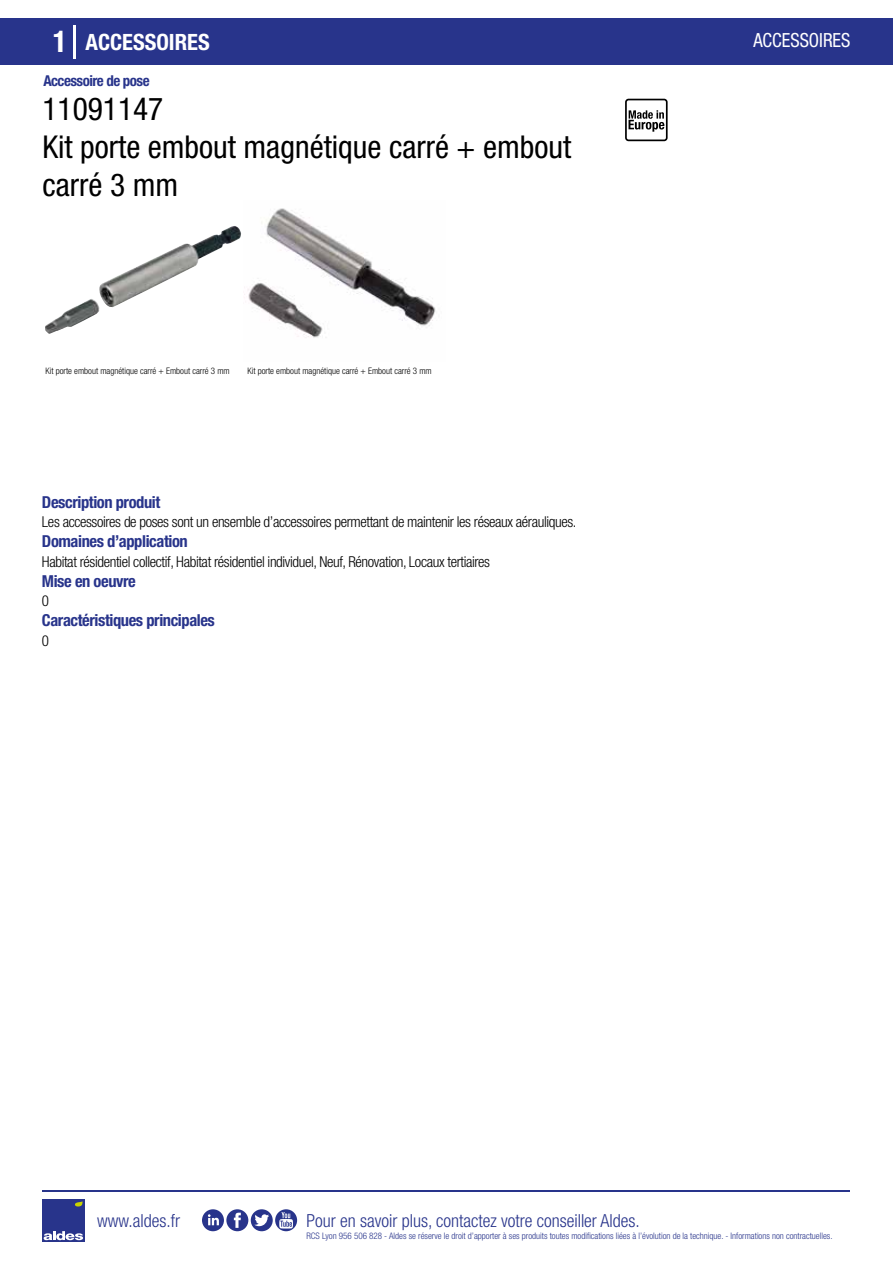
<style>
.page{position:relative;width:893px;height:1263px;background:#fff}
.page>*{position:absolute;margin:0;border:0;box-sizing:border-box;transform-origin:0 0}
.t1{font:condensed 31.5px/37.8px "Helvetica Neue LT Std";color:#000}
.t2{font:700 condensed 22.5px "Helvetica Neue LT Std";color:#fff}
.t3{font:condensed 19.5px "Helvetica Neue LT Std";color:#fff;scale:.95 1}
.t4{font:300 condensed 18px "Helvetica Neue";color:#28348b}
.t5{font:700 condensed 16.5px "Helvetica Neue LT Std";letter-spacing:-.025em;color:#28348b}
.t6{font:300 condensed 15px "Helvetica Neue LT Std";letter-spacing:-.025em;color:#000}
.t7{font:700 condensed 15px "Helvetica Neue LT Std";letter-spacing:-.035em;color:#28348b}
.t8{font:300 condensed 9px "Helvetica Neue";color:#28348b}
.t9{font:300 condensed 9px "Helvetica Neue";color:#000}
.s1{font-size:30px}
</style>
<div class="page">
<div style="left:1px;top:18px;width:892px;height:46px;background:#28348b"></div>
<svg style="left:625px;top:99px;width:43px;height:42px"></svg>
<hr style="left:74px;top:25px;width:2px;height:33px;background:#fff">
<div style="left:42px;top:1199px;width:42px;height:43px;background:#28348b"></div>
<svg style="left:44px;top:1231px;width:39px;height:9px"></svg>
<svg style="left:75px;top:1201px;width:8px;height:5px"></svg>
<img style="left:45px;top:226px;width:196px;height:108px">
<img style="left:244px;top:208px;width:192px;height:130px">
<hr style="left:42px;top:1190px;width:808px;height:1px;background:#28348b">
<svg style="left:202px;top:1209px;width:95px;height:22px"></svg>
<h2 class="t2" style="left:53px;top:28px;width:158px"><span class="s1">1</span> ACCESSOIRES</h2>
<h3 class="t3" style="left:753px;top:29px;width:104px">ACCESSOIRES</h3>
<p class="t7" style="left:43px;top:71px;width:108px">Accessoire de pose</p>
<h1 class="t1" style="left:42px;top:90px;width:530px">11091147<br>Kit porte embout magnétique carré + embout carré 3 mm</h1>
<p class="t9" style="left:45px;top:365px;width:186px">Kit porte embout magnétique carré + Embout carré 3 mm</p>
<p class="t9" style="left:247px;top:365px;width:186px">Kit porte embout magnétique carré + Embout carré 3 mm</p>
<p class="t5" style="left:42px;top:492px;width:120px">Description produit</p>
<p class="t5" style="left:42px;top:531px;width:147px">Domaines d’application</p>
<p class="t5" style="left:42px;top:571px;width:95px">Mise en oeuvre</p>
<p class="t6" style="left:42px;top:513px;width:536px">Les accessoires de poses sont un ensemble d’accessoires permettant de maintenir les réseaux aérauliques.</p>
<p class="t6" style="left:42px;top:553px;width:450px">Habitat résidentiel collectif, Habitat résidentiel individuel, Neuf, Rénovation, Locaux tertiaires</p>
<p class="t6" style="left:42px;top:592px;width:9px">0</p>
<p class="t5" style="left:42px;top:610px;width:174px">Caractéristiques principales</p>
<p class="t6" style="left:42px;top:632px;width:9px">0</p>
<p class="t4" style="left:97px;top:1211px;width:84px">www.aldes.fr</p>
<p class="t4" style="left:306px;top:1211px;width:335px">Pour en savoir plus, contactez votre conseiller Aldes.</p>
<p class="t8" style="left:306px;top:1230px;width:528px">RCS Lyon 956 506 828 - Aldes se réserve le droit d’apporter à ses produits toutes modifications liées à l’évolution de la technique. - Informations non contractuelles.</p>
</div>
